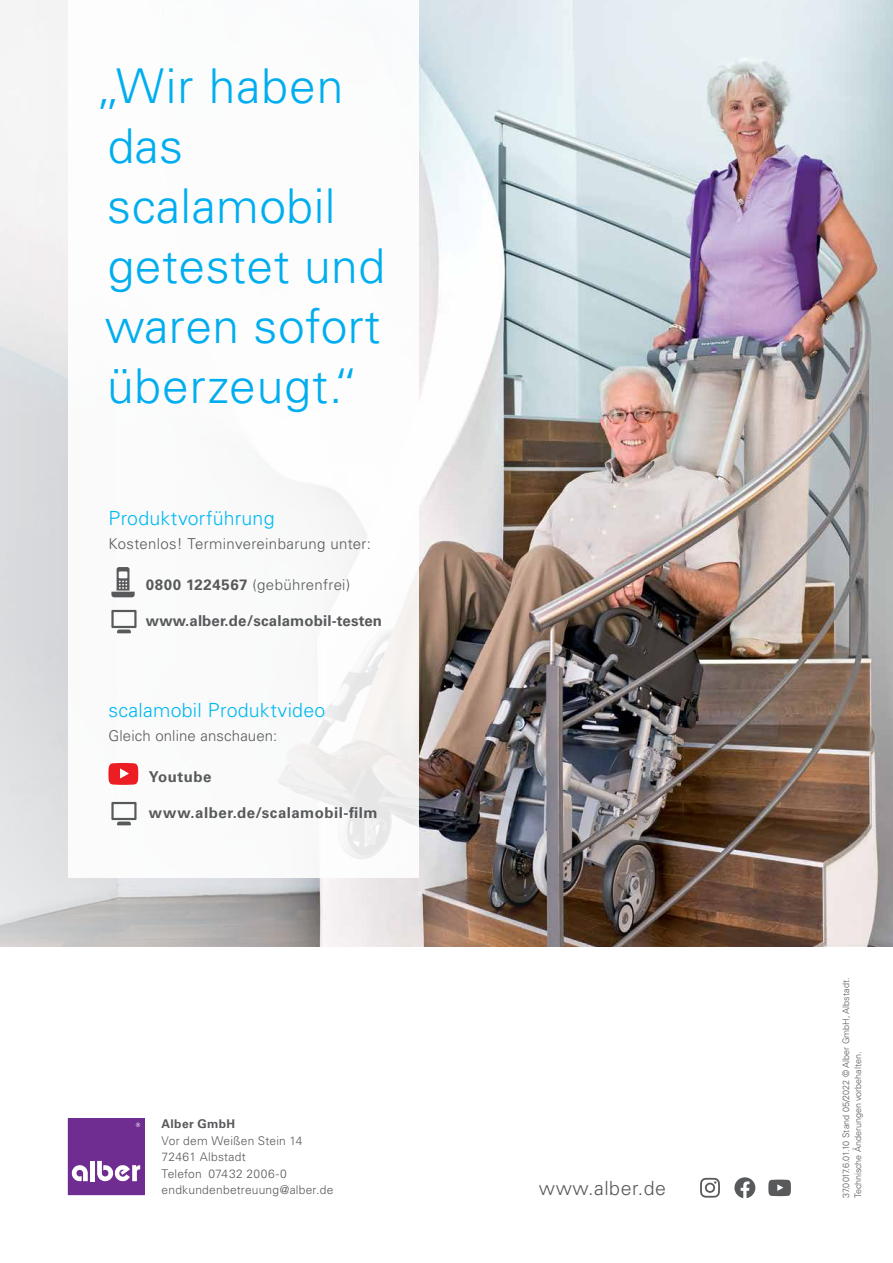
<style>
.page{position:relative;width:893px;height:1263px;background:#fff}
.page>*{position:absolute;margin:0;border:0;box-sizing:border-box;transform-origin:0 0}
.t1{font:300 48px/60px "Univers LT Std";letter-spacing:.01em;color:#00aeef}
.t2{font:300 19.5px "Univers LT Std";letter-spacing:.01em;color:#00b9f1}
.t3{font:300 19.5px "Univers LT Std";letter-spacing:.03em;color:#58595b}
.t4{font:300 15px "Univers LT Std";letter-spacing:.02em;color:#58595b}
.t5{font:700 15px "Univers LT Std";letter-spacing:.02em;color:#58595b}
.t6{font:300 12px/16.5px "Univers LT Std";letter-spacing:.02em;color:#58595b}
.t7{font:700 12px "Univers LT Std";letter-spacing:.035em;color:#58595b}
.t8{font:300 9px/12px "Univers LT Std";color:#58595b}
.s1{font-weight:700}
</style>
<div class="page">
<img style="left:0;top:0;width:893px;height:946px">
<svg style="left:700px;top:1178px;width:20px;height:20px"></svg>
<svg style="left:768px;top:1179px;width:23px;height:17px"></svg>
<svg style="left:734px;top:1177px;width:21px;height:21px"></svg>
<div style="left:68px;top:0;width:351px;height:878px;background:#fff"></div>
<div style="left:68px;top:1118px;width:77px;height:77px;background:#6f2c91"></div>
<svg style="left:72px;top:1165px;width:16px;height:16px"></svg>
<div style="left:90px;top:1161px;width:5px;height:20px;background:#fff"></div>
<svg style="left:97px;top:1161px;width:43px;height:20px"></svg>
<svg style="left:136px;top:1123px;width:4px;height:4px"></svg>
<svg style="left:108px;top:763px;width:30px;height:22px"></svg>
<svg style="left:111px;top:802px;width:26px;height:23px"></svg>
<svg style="left:111px;top:567px;width:24px;height:30px"></svg>
<svg style="left:111px;top:610px;width:26px;height:23px"></svg>
<h1 class="t1" style="left:94px;top:56px;width:292px">„Wir haben das scalamobil getestet und waren sofort überzeugt.“</h1>
<h2 class="t2" style="left:108px;top:507px;width:168px">Produktvorführung</h2>
<p class="t4" style="left:108px;top:535px;width:264px">Kostenlos! Terminvereinbarung unter:</p>
<p class="t4" style="left:146px;top:575px;width:206px"><span class="s1">0800 1224567</span> (gebührenfrei)</p>
<p class="t5" style="left:146px;top:612px;width:238px">www.alber.de/scalamobil-testen</p>
<h2 class="t2" style="left:108px;top:699px;width:218px">scalamobil Produktvideo</h2>
<p class="t4" style="left:108px;top:727px;width:170px">Gleich online anschauen:</p>
<p class="t5" style="left:149px;top:768px;width:64px">Youtube</p>
<p class="t5" style="left:149px;top:804px;width:230px">www.alber.de/scalamobil-film</p>
<p class="t7" style="left:162px;top:1117px;width:75px">Alber GmbH</p>
<p class="t6" style="left:162px;top:1132px;width:173px">Vor dem Weißen Stein 14<br>72461 Albstadt<br>Telefon 07432 2006-0 endkundenbetreuung@alber.de</p>
<h2 class="t3" style="left:539px;top:1176px;width:129px">www.alber.de</h2>
<p class="t8" style="left:840px;top:1198px;width:222px;rotate:-90deg">37.0017.6.01.10 Stand 05/2022 © Alber GmbH, Albstadt.<br>Technische Änderungen vorbehalten.</p>
</div>
